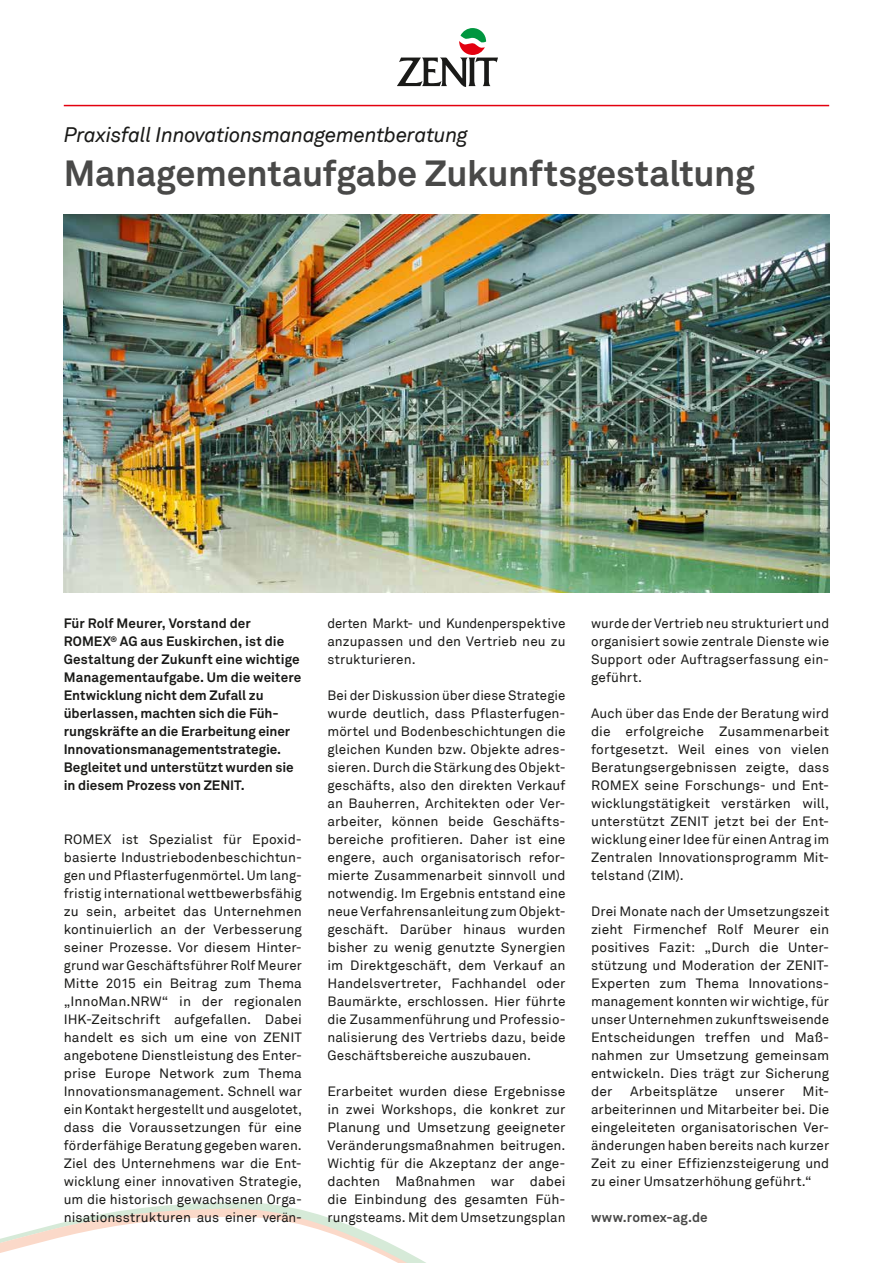
<style>
.page{position:relative;width:893px;height:1263px;background:#fff}
.page>*{position:absolute;margin:0;border:0;box-sizing:border-box;transform-origin:0 0}
.t1{font:700 36px "Akkurat";letter-spacing:-.01em;color:#494948}
.t2{font:italic 21px "Akkurat";letter-spacing:-.02em;color:#1a1a18}
.t3{font:13.5px/18px "Akkurat";letter-spacing:.005em;color:#1a1a18;text-align:justify}
.t4{font:700 13.5px/18px "Akkurat";color:#1a1a18}
.t5{font:700 13.5px "Akkurat";letter-spacing:.01em;color:#494948}
</style>
<div class="page">
<hr style="left:64px;top:105px;width:765px;height:1px;background:#e3000f">
<svg style="left:397px;top:28px;width:101px;height:59px"></svg>
<svg style="left:0;top:1202px;width:426px;height:61px"></svg>
<img style="left:64px;top:214px;width:765px;height:378px">
<h2 class="t2" style="left:64px;top:123px;width:406px">Praxisfall Innovationsmanagementberatung</h2>
<h1 class="t1" style="left:64px;top:150px;width:693px">Managementaufgabe Zukunftsgestaltung</h1>
<p class="t4" style="left:64px;top:615px;width:239px">Für Rolf Meurer, Vorstand der ROMEX<sup>®</sup> AG aus Euskirchen, ist die Gestaltung der Zukunft eine wichtige Managementaufgabe. Um die weitere Entwicklung nicht dem Zufall zu überlassen, machten sich die Füh&shy;rungskräfte an die Erarbeitung einer Innovationsmanagementstrategie.<br>Begleitet und unterstützt wurden sie in diesem Prozess von ZENIT.</p>
<p class="t3" style="left:64px;top:831px;width:240px;text-align:left">ROMEX ist Spezialist für Epoxid&shy;basierte Industriebodenbeschichtun&shy;gen und Pflasterfugenmörtel. Um lang&shy;fristig international wettbewerbsfähig zu sein, arbeitet das Unternehmen kontinuierlich an der Verbesserung seiner Prozesse. Vor diesem Hinter&shy;grund war Geschäftsführer Rolf Meurer Mitte 2015 ein Beitrag zum Thema „InnoMan.NRW“ in der regionalen IHK-Zeitschrift aufgefallen. Dabei handelt es sich um eine von ZENIT angebotene Dienstleistung des Enter&shy;prise Europe Network zum Thema Innovationsmanagement. Schnell war ein Kontakt hergestellt und ausgelotet, dass die Voraussetzungen für eine förderfähige Beratung gegeben waren.<br>Ziel des Unternehmens war die Ent&shy;wicklung einer innovativen Strategie, um die historisch gewachsenen Orga&shy;nisationsstrukturen aus einer verän-</p>
<p class="t3" style="left:327px;top:615px;width:240px">derten Markt- und Kundenperspektive anzupassen und den Vertrieb neu zu strukturieren.</p>
<p class="t3" style="left:327px;top:687px;width:240px">Bei der Diskussion über diese Strategie wurde deutlich, dass Pflasterfugen&shy;mörtel und Bodenbeschichtungen die gleichen Kunden bzw. Objekte adres&shy;sieren. Durch die Stärkung des Objekt&shy;geschäfts, also den direkten Verkauf an Bauherren, Architekten oder Ver&shy;arbeiter, können beide Geschäfts&shy;bereiche profitieren. Daher ist eine engere, auch organisatorisch refor&shy;mierte Zusammenarbeit sinnvoll und notwendig. Im Ergebnis entstand eine neue Verfahrensanleitung zum Objekt&shy;geschäft. Darüber hinaus wurden bisher zu wenig genutzte Synergien im Direktgeschäft, dem Verkauf an Handelsvertreter, Fachhandel oder Baumärkte, erschlossen. Hier führte die Zusammenführung und Professio&shy;nalisierung des Vertriebs dazu, beide Geschäftsbereiche auszubauen.</p>
<p class="t3" style="left:327px;top:1083px;width:240px">Erarbeitet wurden diese Ergebnisse in zwei Workshops, die konkret zur Planung und Umsetzung geeigneter Veränderungsmaßnahmen beitrugen.<br>Wichtig für die Akzeptanz der ange&shy;dachten Maßnahmen war dabei die Einbindung des gesamten Füh&shy;rungsteams. Mit dem Umsetzungsplan</p>
<p class="t3" style="left:591px;top:615px;width:240px">wurde der Vertrieb neu strukturiert und organisiert sowie zentrale Dienste wie Support oder Auftragserfassung ein&shy;geführt.</p>
<p class="t3" style="left:591px;top:705px;width:240px">Auch über das Ende der Beratung wird die erfolgreiche Zusammenarbeit fortgesetzt. Weil eines von vielen Beratungsergebnissen zeigte, dass ROMEX seine Forschungs- und Ent&shy;wicklungstätigkeit verstärken will, unterstützt ZENIT jetzt bei der Ent&shy;wicklung einer Idee für einen Antrag im Zentralen Innovationsprogramm Mit&shy;telstand (ZIM).</p>
<p class="t3" style="left:591px;top:903px;width:240px;text-align:left">Drei Monate nach der Umsetzungszeit zieht Firmenchef Rolf Meurer ein positives Fazit: „Durch die Unter&shy;stützung und Moderation der ZENIT-<br>Experten zum Thema Innovations&shy;management konnten wir wichtige, für unser Unternehmen zukunftsweisende<br>Entscheidungen treffen und Maß&shy;nahmen zur Umsetzung gemeinsam entwickeln. Dies trägt zur Sicherung der</p>
<p class="t3" style="left:591px;top:1083px;width:240px;text-indent:212px">Mit&shy;arbeiterinnen und Mitarbeiter bei. Die eingeleiteten organisatorischen Ver&shy;änderungen haben bereits nach kurzer Zeit zu einer Effizienzsteigerung und zu einer Umsatzerhöhung geführt.“</p>
<p class="t5" style="left:591px;top:1209px;width:118px">www.romex-ag.de</p>
<p class="t3" style="left:630px;top:1083px;width:89px">Arbeitsplätze</p>
<p class="t3" style="left:735px;top:1083px;width:51px">unserer</p>
</div>
